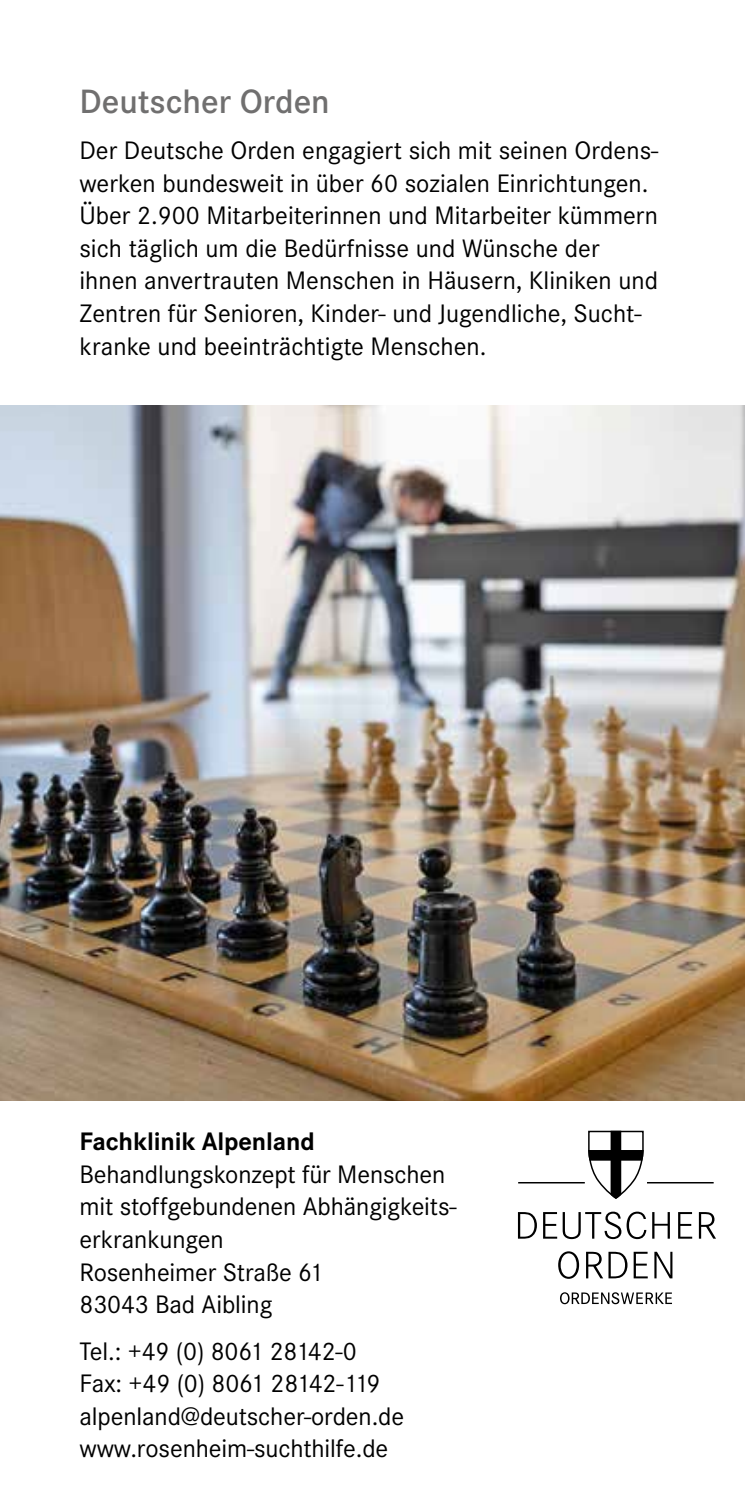
<style>
.page{position:relative;width:745px;height:1489px;background:#fff}
.page>*{position:absolute;margin:0;border:0;box-sizing:border-box;transform-origin:0 0}
.t1{font:600 35px "Corporate S";color:#706f6f}
.t2{font:26.25px/32.5px "Corporate S";color:#000}
.t3{font:700 26.25px "Corporate S";letter-spacing:-.005em;color:#000}
</style>
<div class="page">
<img style="left:0;top:405px;width:744px;height:695px">
<svg style="left:588px;top:1130px;width:56px;height:69px"></svg>
<hr style="left:518px;top:1181px;width:66px;height:2px;background:#000">
<hr style="left:646px;top:1181px;width:67px;height:2px;background:#000">
<svg style="left:558px;top:1251px;width:114px;height:27px"></svg>
<svg style="left:517px;top:1211px;width:198px;height:27px"></svg>
<svg style="left:560px;top:1292px;width:111px;height:12px"></svg>
<h1 class="t1" style="left:79px;top:81px;width:251px">Deutscher Orden</h1>
<p class="t2" style="left:79px;top:135px;width:580px">Der Deutsche Orden engagiert sich mit seinen Ordens&shy;werken bundesweit in über 60 sozialen Einrichtungen.<br>Über 2.900 Mitarbeiterinnen und Mitarbeiter kümmern sich täglich um die Bedürfnisse und Wünsche der ihnen anvertrauten Menschen in Häusern, Kliniken und Zentren für Senioren, Kinder- und Jugendliche, Sucht&shy;kranke und beeinträchtigte Menschen.</p>
<p class="t3" style="left:79px;top:1126px;width:237px">Fachklinik Alpenland</p>
<p class="t2" style="left:79px;top:1158px;width:378px">Behandlungskonzept für Menschen mit stoffgebundenen Abhängigkeits&shy;erkrankungen<br>Rosenheimer Straße 61<br>83043 Bad Aibling</p>
<p class="t2" style="left:79px;top:1334px;width:326px">Tel.: +49 (0) 8061 28142-0<br>Fax: +49 (0) 8061 28142-119 alpenland@deutscher-orden.de www.rosenheim-suchthilfe.de</p>
</div>
